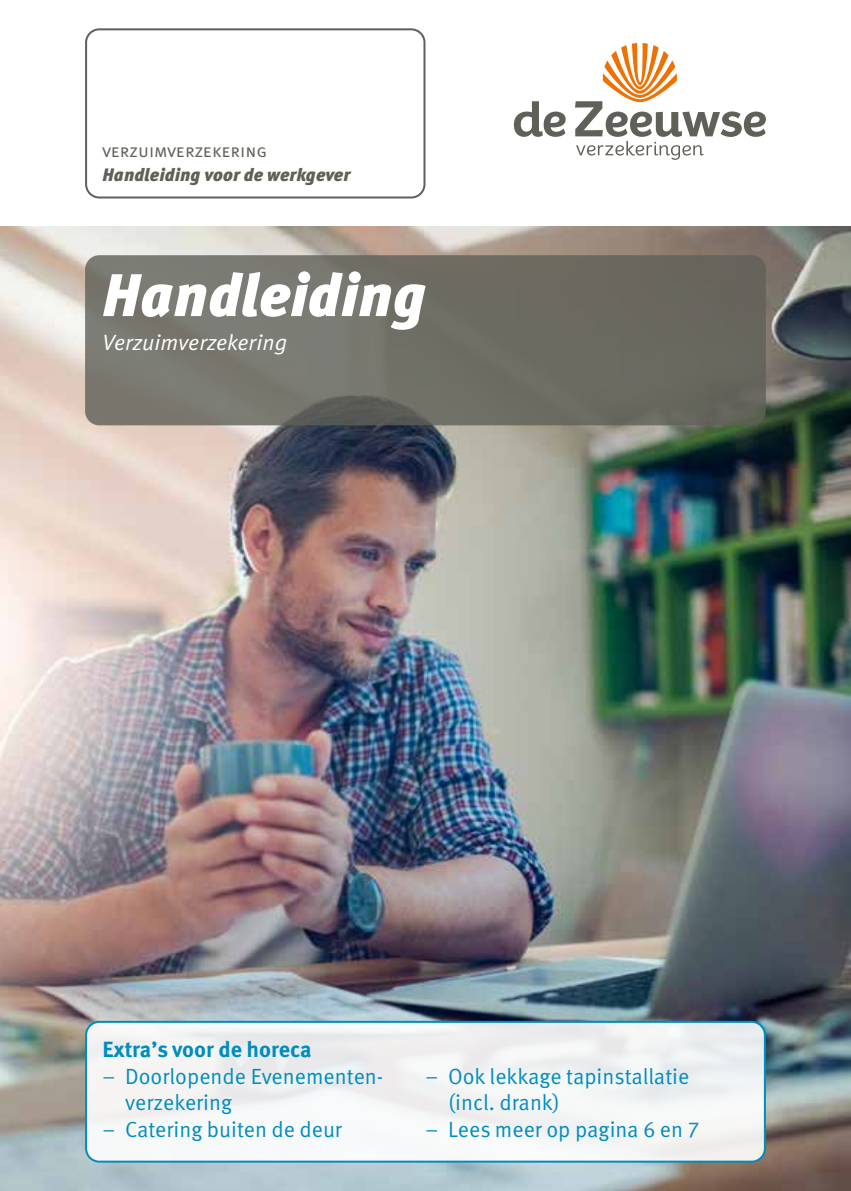
<style>
.page{position:relative;width:851px;height:1191px;background:#fff}
.page>*{position:absolute;margin:0;border:0;box-sizing:border-box;transform-origin:0 0}
.t1{font:italic 900 60px "Meta OT";color:#fff}
.t2{font:22px/26.4px "Meta OT Norm";letter-spacing:-.005em;color:#008dbd}
.t3{font:700 22px "Meta OT";color:#008dbd}
.t4{font:22px "Meta OT Norm Ita";color:#fff}
.t5{font:italic 900 18px "Meta OT";letter-spacing:.005em;color:#5f6058}
.t6{font:18px "Meta OT Norm";letter-spacing:.005em;color:#5f6058}
</style>
<div class="page">
<img style="left:0;top:227px;width:850px;height:964px">
<div style="left:85px;top:28px;width:340px;height:170px;border:2px solid #5f6058;border-radius:13px"></div>
<svg style="left:514px;top:101px;width:51px;height:36px"></svg>
<svg style="left:575px;top:43px;width:190px;height:117px"></svg>
<div style="left:85px;top:255px;width:680px;height:170px;background:linear-gradient(to right,#7d7d75,#64635a);border-radius:14px"></div>
<div style="left:86px;top:1021px;width:678px;height:140px;background:#f4f4f4;border-radius:13px"></div>
<div style="left:85px;top:1020px;width:680px;height:142px;border:2px solid #008dbd;border-radius:13px"></div>
<p class="t6" style="left:102px;top:140px;width:166px">Verzuimverzekering</p>
<p class="t5" style="left:102px;top:164px;width:249px">Handleiding voor de werkgever</p>
<h1 class="t1" style="left:102px;top:259px;width:325px">Handleiding</h1>
<p class="t4" style="left:102px;top:329px;width:187px">Verzuimverzekering</p>
<p class="t3" style="left:102px;top:1035px;width:210px">Extra’s voor de horeca</p>
<p class="t2" style="left:125px;top:1063px;width:260px;text-indent:-23px">– Doorlopende Evenementen&shy;verzekering</p>
<p class="t2" style="left:102px;top:1116px;width:241px">– Catering buiten de deur</p>
<p class="t2" style="left:448px;top:1063px;width:243px;text-indent:-23px">– Ook lekkage tapinstallatie (incl. drank)</p>
<p class="t2" style="left:425px;top:1116px;width:276px">– Lees meer op pagina 6 en 7</p>
</div>
